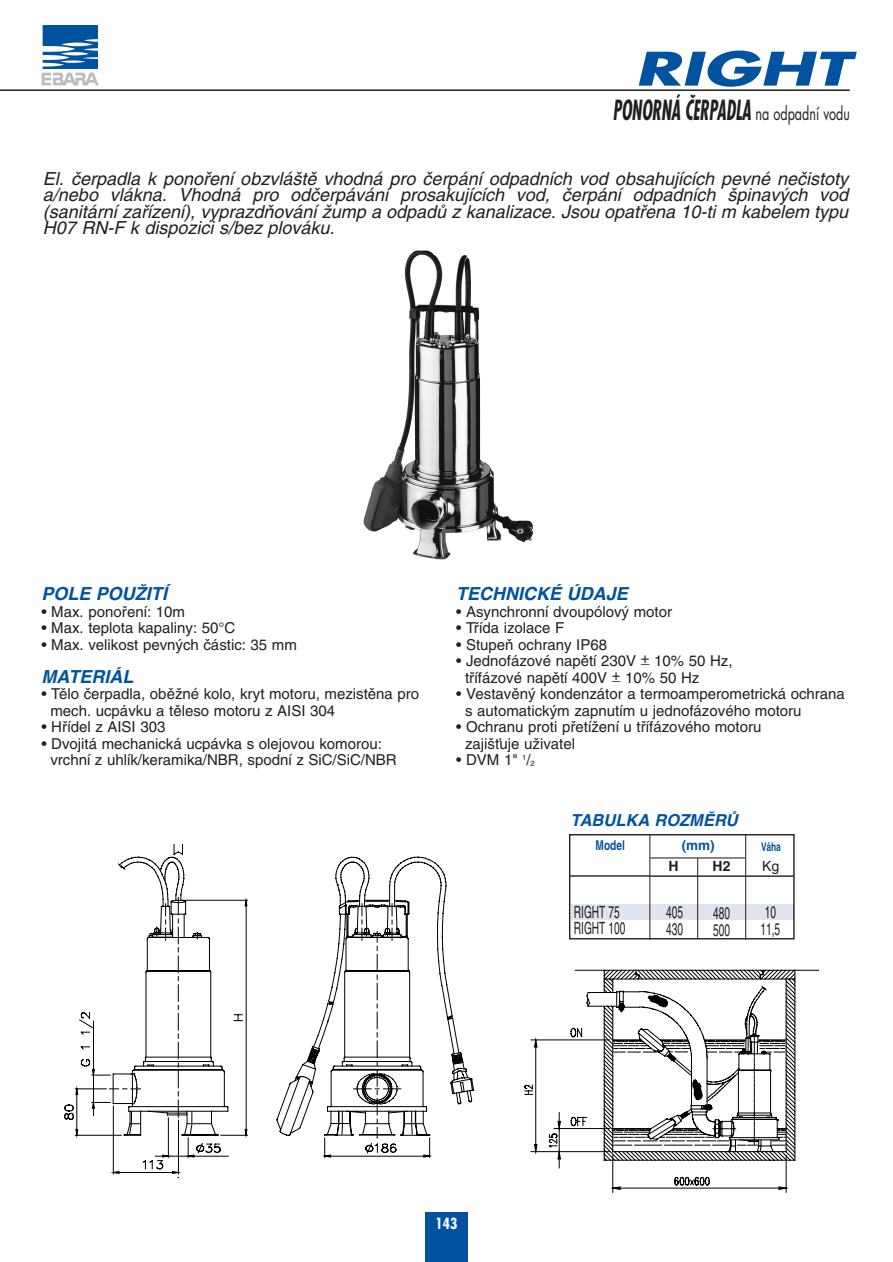
<style>
.page{position:relative;width:893px;height:1262px;background:#fff}
.page>*{position:absolute;margin:0;border:0;box-sizing:border-box;transform-origin:0 0}
.t1{font:italic 700 45px "Futura CE";color:#0153a0;scale:1.5 1}
.t2{font:italic 700 condensed 27px "Futura CE";color:#231f20;scale:.65 1}
.t3{font:italic 18px/16.5px "Helvetica CE";color:#231f20;text-align:justify}
.t4{font:italic 700 18px "Helvetica CE";color:#0153a0}
.t5{font:16.95px/17px "Helvetica CE";color:#231f20;scale:.6 1}
.t6{font:italic 700 16.5px "Helvetica CE";color:#0153a0}
.t7{font:15px/16.5px "Helvetica CE";color:#231f20}
.t8{font:700 condensed 15px "Futura CE";color:#fff}
.t9{font:700 14.1px "Helvetica CE";color:#231f20}
.t10{font:14.1px "Helvetica CE";color:#231f20}
.t11{font:700 13.5px "Helvetica CE";color:#0153a0;scale:.75 1}
.t12{font:700 13.5px "Helvetica CE";color:#0153a0}
.t13{font:700 12px "Helvetica CE";color:#0153a0;scale:.7 1}
.s1{font-weight:400;font-style:normal;font-stretch:normal;font-size:18px}
.s2{font-size:7.5px}
</style>
<div class="page">
<hr style="left:0;top:89px;width:849px;height:2px;background:#231f20">
<img style="left:42px;top:26px;width:55px;height:42px">
<img style="left:42px;top:72px;width:57px;height:13px">
<div style="left:425px;top:1212px;width:43px;height:50px;background:#0153a0"></div>
<img style="left:363px;top:250px;width:169px;height:310px">
<div style="left:571px;top:904px;width:222px;height:15px;background:#e0e4f1"></div>
<div style="left:569px;top:834px;width:225px;height:105px;border:1px solid #231f20"></div>
<hr style="left:649px;top:835px;width:1px;height:104px;background:#231f20">
<hr style="left:697px;top:858px;width:1px;height:81px;background:#231f20">
<hr style="left:745px;top:835px;width:1px;height:104px;background:#231f20">
<hr style="left:570px;top:875px;width:80px;height:1px;background:#231f20">
<hr style="left:650px;top:857px;width:95px;height:1px;background:#231f20">
<hr style="left:650px;top:875px;width:144px;height:2px;background:#231f20">
<svg style="left:75px;top:845px;width:399px;height:329px"></svg>
<svg style="left:795px;top:969px;width:23px;height:192px"></svg>
<svg style="left:524px;top:969px;width:271px;height:223px"></svg>
<h1 class="t1" style="left:634px;top:48px;width:145px">RIGHT</h1>
<h2 class="t2" style="left:613px;top:98px;width:366px">PONORNÁ ČERPADLA <span class="s1">na odpadní vodu</span></h2>
<p class="t3" style="left:43px;top:172px;width:806px">El. ãerpadla k ponofiení obzvlá‰tû vhodná pro ãerpání odpadních vod obsahujících pevné neãistoty a/nebo vlákna. Vhodná pro odãerpávání prosakujících vod, ãerpání odpadních ‰pinav˘ch vod (sanitární zafiízení), vyprazdÀování Ïump a odpadÛ z kanalizace. Jsou opatfiena 10-ti m kabelem typu H07 RN-F k dispozici s/bez plováku.</p>
<p class="t4" style="left:41px;top:586px;width:127px">POLE POUÎITÍ</p>
<p class="t7" style="left:41px;top:604px;width:145px">• Max. ponofiení: 10m</p>
<p class="t7" style="left:41px;top:621px;width:195px">• Max. teplota kapaliny: 50°C</p>
<p class="t7" style="left:41px;top:637px;width:257px">• Max. velikost pevn˘ch ãástic: 35 mm</p>
<p class="t4" style="left:41px;top:669px;width:94px">MATERIÁL</p>
<p class="t7" style="left:50px;top:687px;width:370px;text-indent:-9px">• Tûlo ãerpadla, obûÏné kolo, kryt motoru, mezistûna pro mech. ucpávku a tûleso motoru z AISI 304</p>
<p class="t7" style="left:41px;top:720px;width:125px">• Hfiídel z AISI 303</p>
<p class="t7" style="left:50px;top:736px;width:348px;text-indent:-9px">• Dvojitá mechanická ucpávka s olejovou komorou: vrchní z uhlík/keramika/NBR, spodní z SiC/SiC/NBR</p>
<p class="t4" style="left:456px;top:586px;width:173px">TECHNICKÉ ÚDAJE</p>
<p class="t7" style="left:456px;top:604px;width:217px">• Asynchronní dvoupólov˘ motor</p>
<p class="t7" style="left:456px;top:621px;width:109px">• Tfiída izolace F</p>
<p class="t7" style="left:456px;top:637px;width:152px">• StupeÀ ochrany IP68</p>
<p class="t7" style="left:465px;top:654px;width:269px;text-indent:-9px">• Jednofázové napûtí 230V +_ 10% 50 Hz, tfiífázové napûtí 400V +_ 10% 50 Hz</p>
<p class="t7" style="left:465px;top:687px;width:381px;text-indent:-9px">• Vestavûn˘ kondenzátor a termoamperometrická ochrana s automatick˘m zapnutím u jednofázového motoru</p>
<p class="t7" style="left:465px;top:720px;width:298px;text-indent:-9px">• Ochranu proti pfietíÏení u tfiífázového motoru zaji‰Èuje uÏivatel</p>
<p class="t7" style="left:456px;top:753px;width:80px">• DVM 1" <sup>1</sup>/<span class="s2">2</span></p>
<p class="t6" style="left:570px;top:813px;width:169px">TABULKA ROZMùRÒ</p>
<p class="t11" style="left:595px;top:840px;width:41px">Model</p>
<p class="t12" style="left:681px;top:840px;width:34px">(mm)</p>
<p class="t13" style="left:761px;top:842px;width:30px">Váha</p>
<p class="t9" style="left:668px;top:860px;width:12px">H</p>
<p class="t9" style="left:712px;top:860px;width:19px">H2</p>
<p class="t10" style="left:762px;top:860px;width:19px">Kg</p>
<p class="t5" style="left:574px;top:904px;width:87px">RIGHT 75<br>RIGHT 100</p>
<p class="t5" style="left:666px;top:905px;width:30px">405<br>430</p>
<p class="t5" style="left:713px;top:905px;width:30px">480<br>500</p>
<p class="t5" style="left:760px;top:905px;width:34px">10<br>11,5</p>
<p class="t8" style="left:435px;top:1216px;width:24px">143</p>
</div>
